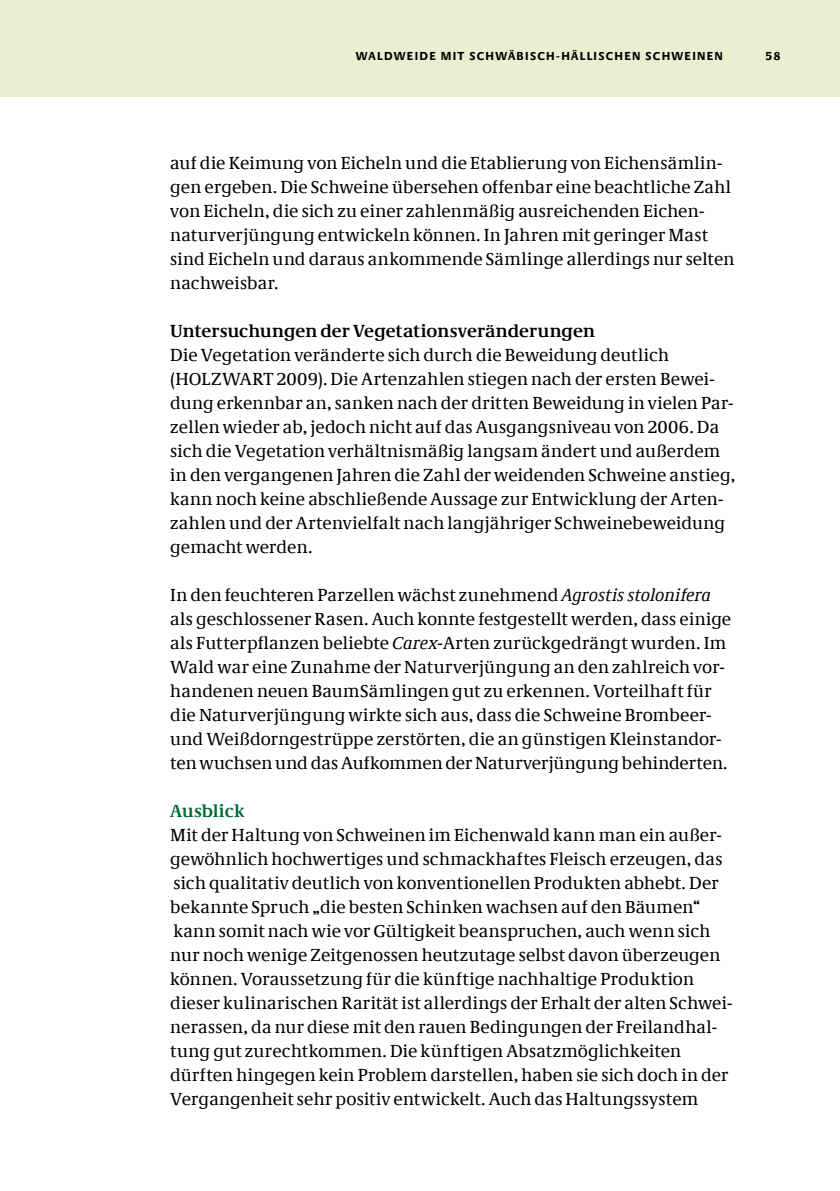
<style>
.page{position:relative;width:840px;height:1191px;background:#fff}
.page>*{position:absolute;margin:0;border:0;box-sizing:border-box;transform-origin:0 0}
.t1{font:18px/24px "Neue Demos";letter-spacing:.01em;color:#000}
.t2{font:700 18px "Neue Demos";letter-spacing:.005em;color:#000}
.t3{font:700 18px "Neue Demos";letter-spacing:.01em;color:#006836}
.t4{font:700 12px "Neue Praxis";letter-spacing:.105em;color:#000}
.s1{font-style:italic}
</style>
<div class="page">
<div style="left:0;top:0;width:839px;height:97px;background:#e9f0d1"></div>
<p class="t4" style="left:355px;top:48px;width:368px">WALDWEIDE MIT SCHWÄBI SCH-HÄLLISCHEN SCHWEINEN</p>
<p class="t4" style="left:765px;top:48px;width:17px">58</p>
<p class="t1" style="left:170px;top:150px;width:565px">auf die Keimung von Eicheln und die Etablierung von Eichensämlin&shy;gen ergeben. Die Schweine übersehen offenbar eine beachtliche Zahl von Eicheln, die sich zu einer zahlenmäßig ausreichenden Eichen&shy;naturverjüngung entwickeln können. In Jahren mit geringer Mast sind Eicheln und daraus ankommende Sämlinge allerdings nur selten nachweisbar.</p>
<p class="t2" style="left:170px;top:320px;width:426px">Untersuchungen der Vegetationsveränderungen</p>
<p class="t1" style="left:170px;top:342px;width:566px">Die Vegetation veränderte sich durch die Beweidung deutlich (HOLZWART 2009). Die Artenzahlen stiegen nach der ersten Bewei&shy;dung erkennbar an, sanken nach der dritten Beweidung in vielen Par&shy;zellen wieder ab, jedoch nicht auf das Ausgangsniveau von 2006. Da sich die Vegetation verhältnismäßig langsam ändert und außerdem in den vergangenen Jahren die Zahl der weidenden Schweine anstieg, kann noch keine abschließende Aussage zur Entwicklung der Arten&shy;zahlen und der Artenvielfalt nach langjähriger Schweinebeweidung gemacht werden.</p>
<p class="t1" style="left:170px;top:582px;width:562px">In den feuchteren Parzellen wächst zunehmend <span class="s1">Agrostis stolonifera </span>als geschlossener Rasen. Auch konnte festgestellt werden, dass einige als Futterpflanzen beliebte <span class="s1">Carex</span>-Arten zurückgedrängt wurden. Im Wald war eine Zunahme der Naturverjüngung an den zahlreich vor&shy;handenen neuen BaumSämlingen gut zu erkennen. Vorteilhaft für die Naturverjüngung wirkte sich aus, dass die Schweine Brombeer&shy;und Weißdorngestrüppe zerstörten, die an günstigen Kleinstandor&shy;ten wuchsen und das Aufkommen der Naturverjüngung behinderten.</p>
<p class="t3" style="left:170px;top:800px;width:76px">Ausblick</p>
<p class="t1" style="left:170px;top:822px;width:563px">Mit der Haltung von Schweinen im Eichenwald kann man ein außer&shy;gewöhnlich hochwertiges und schmackhaftes Fleisch erzeugen, das sich qualitativ deutlich von konventionellen Produkten abhebt. Der bekannte Spruch „die besten Schinken wachsen auf den Bäumen“ kann somit nach wie vor Gültigkeit beanspruchen, auch wenn sich nur noch wenige Zeitgenossen heutzutage selbst davon überzeugen können. Voraussetzung für die künftige nachhaltige Produktion dieser kulinarischen Rarität ist allerdings der Erhalt der alten Schwei&shy;nerassen, da nur diese mit den rauen Bedingungen der Freilandhal&shy;tung gut zurechtkommen. Die künftigen Absatzmöglichkeiten dürften hingegen kein Problem darstellen, haben sie sich doch in der Vergangenheit sehr positiv entwickelt. Auch das Haltungssystem</p>
</div>
